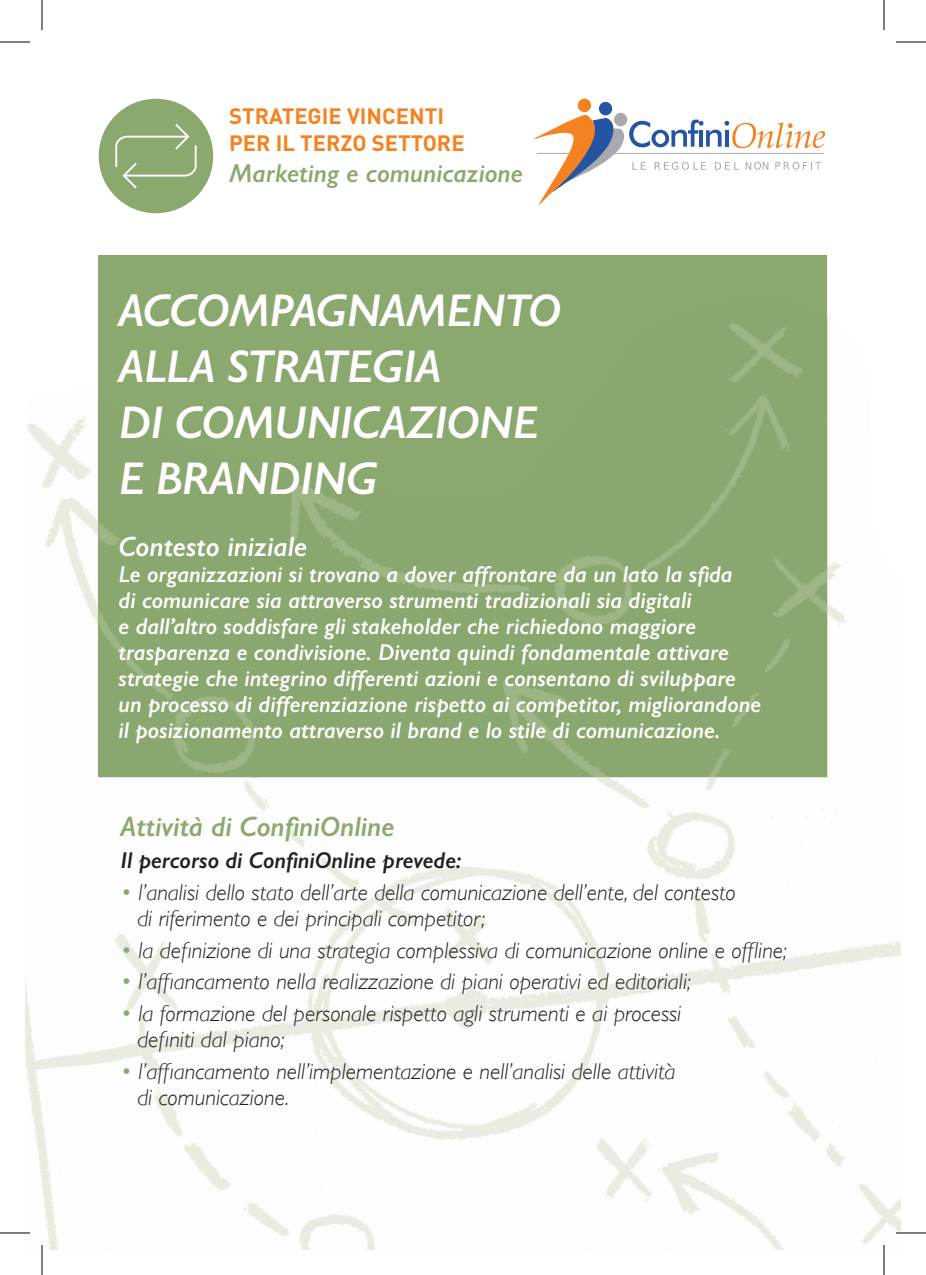
<style>
.page{position:relative;width:926px;height:1275px;background:#fff}
.page>*{position:absolute;margin:0;border:0;box-sizing:border-box;transform-origin:0 0}
.t1{font:italic 600 46px/56px "Gill Sans";letter-spacing:-.02em;color:#fff}
.t2{font:italic 600 28px "Gill Sans";color:#8ba96f}
.t3{font:italic 600 28px "Gill Sans";color:#fff}
.t4{font:italic 600 26px "Gill Sans";color:#8ba96f}
.t5{font:italic 600 23px/26px "Gill Sans";color:#fff}
.t6{font:italic 300 23px/26px "Gill Sans";color:#231f20}
.t7{font:italic 600 23px "Gill Sans";color:#231f20}
.t8{font:700 22px/26.4px "DIN";color:#f58220}
.s1{color:#8ba96f}
</style>
<div class="page">
<svg style="left:614px;top:113px;width:13px;height:13px"></svg>
<div style="left:599px;top:102px;width:13px;height:13px;background:#2654a4;border-radius:50%"></div>
<div style="left:578px;top:99px;width:13px;height:13px;background:#f58220;border-radius:50%"></div>
<svg style="left:534px;top:115px;width:292px;height:91px"></svg>
<div style="left:99px;top:99px;width:114px;height:114px;background:#8ba96f;border-radius:50%"></div>
<svg style="left:115px;top:124px;width:82px;height:65px"></svg>
<img style="left:25px;top:946px;width:241px;height:304px">
<img style="left:98px;top:670px;width:74px;height:276px">
<img style="left:27px;top:389px;width:72px;height:281px">
<img style="left:172px;top:777px;width:137px;height:60px">
<img style="left:266px;top:985px;width:269px;height:265px">
<img style="left:257px;top:837px;width:450px;height:148px">
<img style="left:309px;top:709px;width:528px;height:200px">
<img style="left:535px;top:918px;width:270px;height:332px">
<img style="left:805px;top:946px;width:96px;height:298px">
<img style="left:827px;top:503px;width:19px;height:206px">
<img style="left:872px;top:941px;width:29px;height:200px">
<img style="left:827px;top:316px;width:1px;height:187px">
<div style="left:99px;top:255px;width:728px;height:522px;background:#8ba96f"></div>
<img style="left:99px;top:500px;width:248px;height:273px">
<img style="left:99px;top:500px;width:109px;height:13px">
<img style="left:251px;top:706px;width:480px;height:71px">
<img style="left:291px;top:485px;width:43px;height:15px">
<img style="left:347px;top:507px;width:317px;height:255px">
<img style="left:730px;top:380px;width:48px;height:43px">
<img style="left:728px;top:323px;width:74px;height:57px">
<img style="left:629px;top:423px;width:198px;height:304px">
<hr style="left:0;top:1231px;width:30px;height:3px;background:#fff">
<hr style="left:896px;top:1231px;width:30px;height:3px;background:#fff">
<hr style="left:41px;top:1245px;width:2px;height:30px;background:#fff">
<hr style="left:0;top:42px;width:30px;height:1px;background:#000">
<hr style="left:896px;top:42px;width:30px;height:1px;background:#000">
<hr style="left:0;top:1232px;width:30px;height:1px;background:#000">
<hr style="left:896px;top:1232px;width:30px;height:1px;background:#000">
<hr style="left:42px;top:0;width:1px;height:30px;background:#000">
<hr style="left:42px;top:1245px;width:1px;height:30px;background:#000">
<hr style="left:884px;top:0;width:1px;height:30px;background:#000">
<hr style="left:884px;top:1245px;width:1px;height:30px;background:#000">
<p class="t8" style="left:229px;top:102px;width:237px">STRATEGIE VINCENTI<br>PER IL TERZO SETTORE</p>
<p class="t4" style="left:229px;top:157px;width:295px">Marketing e comunicazione</p>
<h1 class="t1" style="left:119px;top:282px;width:444px">ACCOMPAGNAMENTO<br>ALLA STRATEGIA<br>DI COMUNICAZIONE<br>E BRANDING</h1>
<p class="t3" style="left:119px;top:529px;width:190px">Contesto iniziale</p>
<p class="t5" style="left:119px;top:561px;width:644px">Le organizzazioni si trovano a dover affrontare da un lato la sfida<br>di comunicare sia attraverso strumenti tradizionali sia digitali<br>e dall’altro soddisfare gli stakeholder che richiedono maggiore trasparenza e condivisione. Diventa quindi fondamentale attivare strategie che integrino differenti azioni e consentano di sviluppare un processo di differenziazione rispetto ai competitor, migliorandone il posizionamento attraverso il brand e lo stile di comunicazione.</p>
<p class="t2" style="left:121px;top:810px;width:276px">Attività di ConfiniOnline</p>
<p class="t7" style="left:121px;top:846px;width:342px">Il percorso di ConfiniOnline prevede:</p>
<p class="t6" style="left:138px;top:879px;width:600px;text-indent:-17px"><span class="s1">•</span> l’analisi dello stato dell’arte della comunicazione dell’ente, del contesto di riferimento e dei principali competitor;</p>
<p class="t6" style="left:121px;top:937px;width:668px"><span class="s1">•</span> la definizione di una strategia complessiva di comunicazione online e offline;</p>
<p class="t6" style="left:121px;top:968px;width:572px"><span class="s1">•</span> l’affiancamento nella realizzazione di piani operativi ed editoriali;</p>
<p class="t6" style="left:138px;top:1000px;width:545px;text-indent:-17px"><span class="s1">•</span> la formazione del personale rispetto agli strumenti e ai processi definiti dal piano;</p>
<p class="t6" style="left:138px;top:1058px;width:540px;text-indent:-17px"><span class="s1">•</span> l’affiancamento nell’implementazione e nell’analisi delle attività di comunicazione.</p>
</div>
